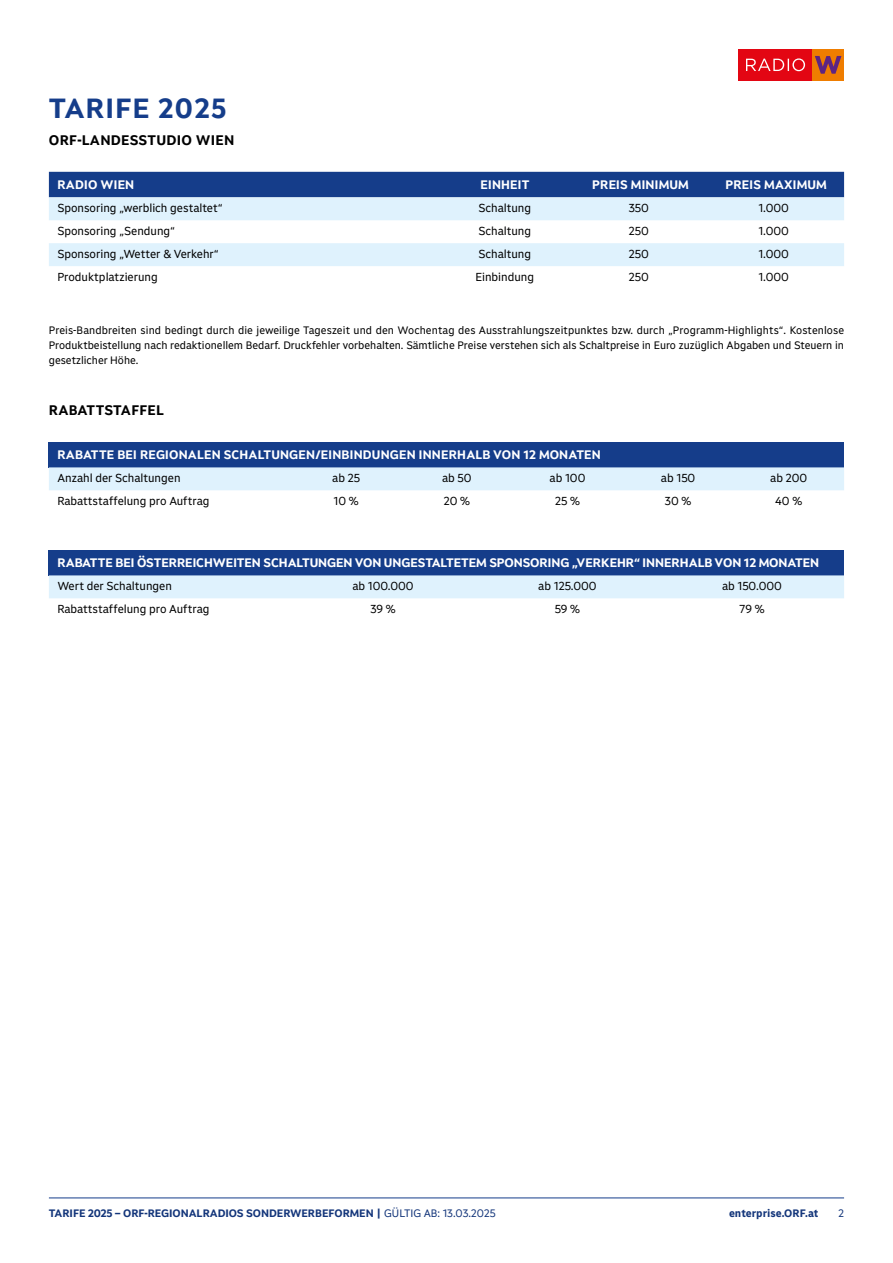
<style>
.page{position:relative;width:893px;height:1263px;background:#fff}
.page>*{position:absolute;margin:0;border:0;box-sizing:border-box;transform-origin:0 0}
.t1{font:700 27px "ORF Universal Basic HL";letter-spacing:.05em;color:#153d8a}
.t2{font:700 13.5px "ORF Universal Basic TX";letter-spacing:.02em;color:#000}
.t3{font:700 12px "ORF Universal Basic HL";letter-spacing:.02em;color:#fff}
.t4{font:700 12px "ORF Universal Basic HL";color:#fff}
.t5{font:11.25px "ORF Universal Basic TX";color:#000}
.t6{font:10.5px/15px "ORF Universal Basic TX";color:#000;text-align:justify}
.t7{font:700 10.5px "ORF Universal Basic TX";color:#13357a}
.t8{font:10.5px "ORF Universal Basic TX";color:#13357a}
.s1{font-weight:400}
</style>
<div class="page">
<hr style="left:49px;top:1198px;width:795px;height:1px;background:#153d8a">
<div style="left:738px;top:49px;width:74px;height:32px;background:#e30613"></div>
<svg style="left:746px;top:58px;width:59px;height:13px"></svg>
<div style="left:812px;top:49px;width:32px;height:32px;background:#ef7d00"></div>
<svg style="left:815px;top:56px;width:26px;height:18px"></svg>
<div style="left:49px;top:172px;width:795px;height:25px;background:#153d8a"></div>
<svg style="left:49px;top:197px;width:795px;height:69px;fill:#dff2fd"></svg>
<div style="left:49px;top:442px;width:795px;height:25px;background:#153d8a"></div>
<div style="left:49px;top:467px;width:795px;height:23px;background:#dff2fd"></div>
<div style="left:49px;top:550px;width:795px;height:25px;background:#153d8a"></div>
<div style="left:49px;top:575px;width:795px;height:23px;background:#dff2fd"></div>
<h1 class="t1" style="left:49px;top:91px;width:179px">TARIFE 2025</h1>
<p class="t2" style="left:49px;top:131px;width:187px">ORF-LANDESSTUDIO WIEN</p>
<p class="t3" style="left:57px;top:177px;width:78px">RADIO WIEN</p>
<p class="t3" style="left:480px;top:177px;width:50px">EINHEIT</p>
<p class="t3" style="left:592px;top:177px;width:98px">PREIS MINIMUM</p>
<p class="t3" style="left:725px;top:177px;width:103px">PREIS MAXIMUM</p>
<p class="t5" style="left:57px;top:201px;width:167px">Sponsoring „werblich gestaltet“</p>
<p class="t5" style="left:478px;top:201px;width:54px">Schaltung</p>
<p class="t5" style="left:629px;top:201px;width:21px">350</p>
<p class="t5" style="left:758px;top:201px;width:32px">1.000</p>
<p class="t5" style="left:57px;top:224px;width:119px">Sponsoring „Sendung“</p>
<p class="t5" style="left:478px;top:224px;width:54px">Schaltung</p>
<p class="t5" style="left:629px;top:224px;width:21px">250</p>
<p class="t5" style="left:758px;top:224px;width:32px">1.000</p>
<p class="t5" style="left:57px;top:247px;width:163px">Sponsoring „Wetter &amp; Verkehr“</p>
<p class="t5" style="left:478px;top:247px;width:54px">Schaltung</p>
<p class="t5" style="left:629px;top:247px;width:21px">250</p>
<p class="t5" style="left:758px;top:247px;width:32px">1.000</p>
<p class="t5" style="left:57px;top:270px;width:102px">Produktplatzierung</p>
<p class="t5" style="left:475px;top:270px;width:60px">Einbindung</p>
<p class="t5" style="left:629px;top:270px;width:21px">250</p>
<p class="t5" style="left:758px;top:270px;width:32px">1.000</p>
<p class="t6" style="left:49px;top:323px;width:797px">Preis-Bandbreiten sind bedingt durch die jeweilige Tageszeit und den Wochentag des Ausstrahlungszeitpunktes bzw. durch „Programm-Highlights“. Kostenlose Produktbeistellung nach redaktionellem Bedarf. Druckfehler vorbehalten. Sämtliche Preise verstehen sich als Schaltpreise in Euro zuzüglich Abgaben und Steuern in gesetzlicher Höhe.</p>
<p class="t2" style="left:49px;top:401px;width:116px">RABATTSTAFFEL</p>
<p class="t3" style="left:57px;top:447px;width:545px">RABATTE BEI REGIONALEN SCHALTUNGEN/EINBINDUNGEN INNERHALB VON 12 MONATEN</p>
<p class="t5" style="left:57px;top:471px;width:125px">Anzahl der Schaltungen</p>
<p class="t5" style="left:332px;top:471px;width:29px">ab 25</p>
<p class="t5" style="left:442px;top:471px;width:31px">ab 50</p>
<p class="t5" style="left:550px;top:471px;width:37px">ab 100</p>
<p class="t5" style="left:661px;top:471px;width:36px">ab 150</p>
<p class="t5" style="left:770px;top:471px;width:38px">ab 200</p>
<p class="t5" style="left:57px;top:494px;width:154px">Rabattstaffelung pro Auftrag</p>
<p class="t5" style="left:334px;top:494px;width:27px">10 %</p>
<p class="t5" style="left:444px;top:494px;width:28px">20 %</p>
<p class="t5" style="left:555px;top:494px;width:26px">25 %</p>
<p class="t5" style="left:665px;top:494px;width:28px">30 %</p>
<p class="t5" style="left:775px;top:494px;width:28px">40 %</p>
<p class="t4" style="left:57px;top:555px;width:763px">RABATTE BEI ÖSTERREICHWEITEN SCHALTUNGEN VON UNGESTALTETEM SPONSORING „VERKEHR“ INNERHALB VON 12 MONATEN</p>
<p class="t5" style="left:57px;top:579px;width:116px">Wert der Schaltungen</p>
<p class="t5" style="left:352px;top:579px;width:63px">ab 100.000</p>
<p class="t5" style="left:538px;top:579px;width:60px">ab 125.000</p>
<p class="t5" style="left:722px;top:579px;width:61px">ab 150.000</p>
<p class="t5" style="left:57px;top:602px;width:154px">Rabattstaffelung pro Auftrag</p>
<p class="t5" style="left:371px;top:602px;width:26px">39 %</p>
<p class="t5" style="left:555px;top:602px;width:27px">59 %</p>
<p class="t5" style="left:739px;top:602px;width:27px">79 %</p>
<p class="t7" style="left:49px;top:1206px;width:448px">TARIFE 2025 – ORF-REGIONALRADIOS SONDERWERBEFORMEN | <span class="s1">GÜLTIG AB: 13.03.2025</span></p>
<p class="t7" style="left:729px;top:1206px;width:91px">enterprise.ORF.at</p>
<p class="t8" style="left:838px;top:1206px;width:7px">2</p>
</div>
